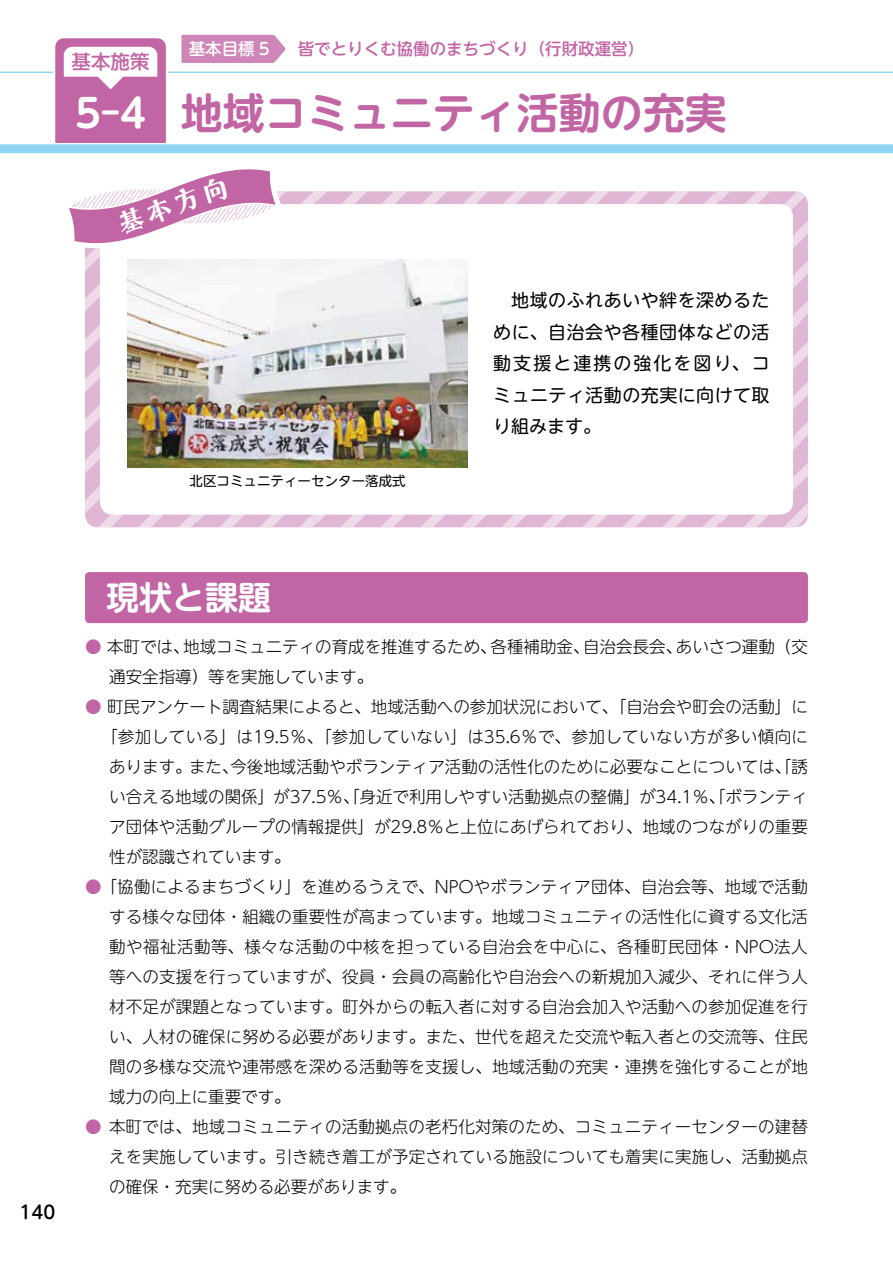
<style>
.page{position:relative;width:893px;height:1263px;background:#fff}
.page>*{position:absolute;margin:0;border:0;box-sizing:border-box;transform-origin:0 0}
.t1{font:700 42px "UD Shin M Go Pro De";color:#c265a4}
.t2{font:700 39px "UD Shin M Go Pro De";color:#fff}
.t3{font:700 33px "UD Shin M Go Pro De";color:#fff}
.t4{font:500 19.5px "UD Shin M Go Pro";color:#c265a4}
.t5{font:18px/31.5px "UD Shin M Go Pro";letter-spacing:.025em;color:#000;text-align:justify}
.t6{font:500 18px "UD Shin M Go Pro";color:#000}
.t7{font:300 16.5px/30px "UD Shin M Go Pro";color:#000;text-align:justify}
.t8{font:300 16.5px "UD Shin M Go Pro";letter-spacing:.025em;color:#000}
.t9{font:500 16.5px "UD Shin M Go Pro";color:#c265a4}
.t10{font:500 16.5px "UD Shin M Go Pro";color:#fff}
.t11{font:13.5px "UD Shin M Go Pro";color:#000}
.s1{color:#c265a4}
</style>
<div class="page">
<hr style="left:0;top:72px;width:893px;height:1px;background:#8fd3f5">
<div style="left:0;top:145px;width:893px;height:8px;background:#8fd3f5"></div>
<svg style="left:181px;top:34px;width:105px;height:29px;background:#d190bd"></svg>
<svg style="left:53px;top:38px;width:115px;height:104px"></svg>
<div style="left:85px;top:572px;width:723px;height:51px;background:#c265a4;border-radius:4px"></div>
<svg style="left:85px;top:191px;width:723px;height:336px;background:#e4c3db"></svg>
<div style="left:100px;top:204px;width:693px;height:310px;background:#fff;border-radius:13px"></div>
<img style="left:128px;top:259px;width:340px;height:209px">
<svg style="left:69px;top:169px;width:218px;height:84px"></svg>
<p class="t4" style="left:72px;top:46px;width:79px">基本施策</p>
<h2 class="t2" style="left:75px;top:81px;width:72px">5-4</h2>
<p class="t10" style="left:189px;top:35px;width:83px">基本目標 5</p>
<p class="t9" style="left:298px;top:35px;width:348px">皆でとりくむ協働のまちづくり（行財政運営）</p>
<h1 class="t1" style="left:181px;top:78px;width:548px">地域コミュニティ活動の充実</h1>
<p class="t11" style="left:190px;top:470px;width:217px">北区コミュニティーセンター落成式</p>
<p class="t5" style="left:493px;top:284px;width:278px;text-indent:18px">地域のふれあいや絆を深めるために、自治会や各種団体などの活動支援と連携の強化を図り、コミュニティ活動の充実に向けて取り組みます。</p>
<p class="t6" style="left:20px;top:1198px;width:37px">140</p>
<h3 class="t3" style="left:106px;top:571px;width:167px">現状と課題</h3>
<p class="t7" style="left:109px;top:631px;width:700px;text-indent:-24px"><span class="s1">●</span> 本町では、地域コミュニティの育成を推進するため、各種補助金、自治会長会、あいさつ運動（交通安全指導）等を実施しています。</p>
<p class="t7" style="left:85px;top:691px;width:724px"><span class="s1">●</span> 町民アンケート調査結果によると、地域活動への参加状況において、「自治会や町会の活動」に</p>
<p class="t8" style="left:101px;top:723px;width:709px">「参加している」は19.5％、「参加していない」は35.6％で、参加していない方が多い傾向に</p>
<p class="t7" style="left:109px;top:751px;width:700px">あります。また、今後地域活動やボランティア活動の活性化のために必要なことについては、「誘</p>
<p class="t7" style="left:109px;top:781px;width:700px">い合える地域の関係」が37.5％、「身近で利用しやすい活動拠点の整備」が34.1％、「ボランティ</p>
<p class="t7" style="left:109px;top:811px;width:700px">ア団体や活動グループの情報提供」が29.8％と上位にあげられており、地域のつながりの重要</p>
<p class="t7" style="left:109px;top:841px;width:183px">性が認識されています。</p>
<p class="t7" style="left:109px;top:871px;width:700px;text-indent:-24px"><span class="s1">●</span> 「協働によるまちづくり」を進めるうえで、NPOやボランティア団体、自治会等、地域で活動する様々な団体・組織の重要性が高まっています。地域コミュニティの活性化に資する文化活動や福祉活動等、様々な活動の中核を担っている自治会を中心に、各種町民団体・NPO法人等への支援を行っていますが、役員・会員の高齢化や自治会への新規加入減少、それに伴う人材不足が課題となっています。町外からの転入者に対する自治会加入や活動への参加促進を行い、人材の確保に努める必要があります。また、世代を超えた交流や転入者との交流等、住民間の多様な交流や連帯感を深める活動等を支援し、地域活動の充実・連携を強化することが地域力の向上に重要です。</p>
<p class="t7" style="left:109px;top:1111px;width:700px;text-indent:-24px"><span class="s1">●</span> 本町では、地域コミュニティの活動拠点の老朽化対策のため、コミュニティーセンターの建替えを実施しています。引き続き着工が予定されている施設についても着実に実施し、活動拠点の確保・充実に努める必要があります。</p>
</div>
